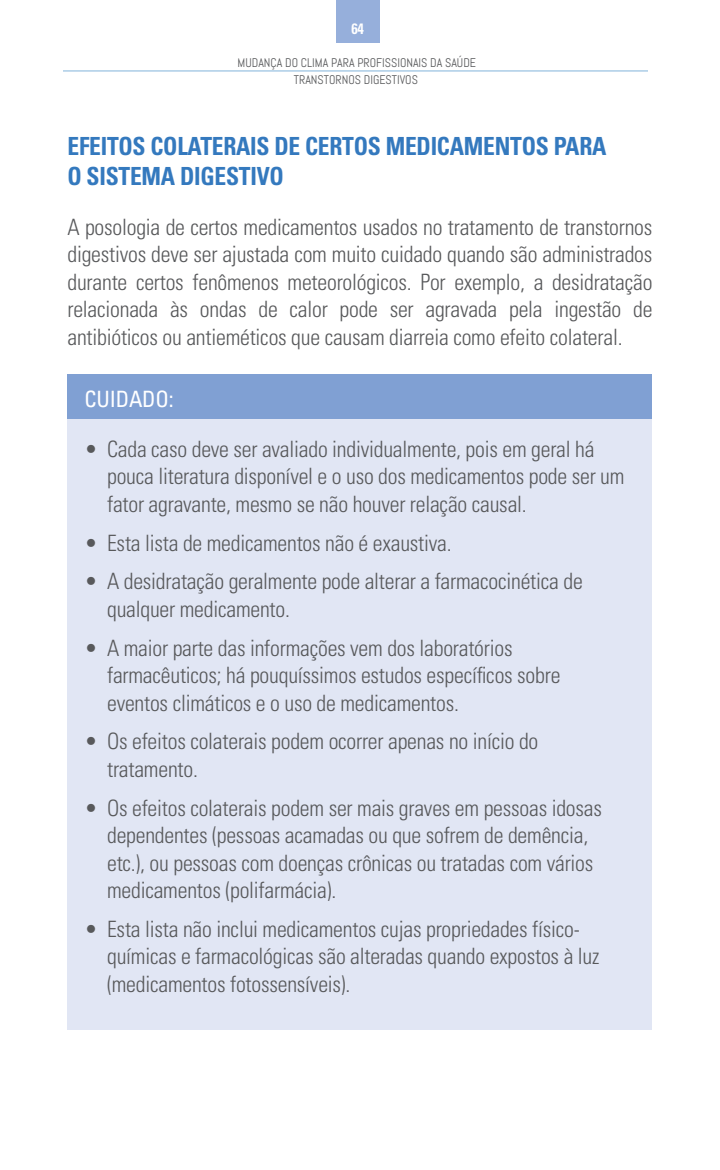
<style>
.page{position:relative;width:720px;height:1170px;background:#fff}
.page>*{position:absolute;margin:0;border:0;box-sizing:border-box;transform-origin:0 0}
.NEW_TITLE_2_-_bold{font:700 condensed 25px/30px "Univers";letter-spacing:-.01em;color:#3479be;scale:.94 1}
.Bullet_text{font:300 condensed 22.5px/27.5px "Univers";letter-spacing:-.01em;color:#58595b}
.Body_text{font:300 condensed 22.5px/27.5px "Univers";letter-spacing:-.01em;color:#58595b;text-align:justify}
.Body_text-2{font:condensed 22.5px "Univers";letter-spacing:-.01em;color:#fff}
.t1{font:700 condensed 15px "Univers";color:#fff;scale:.96 1}
.t2{font:12.5px "Abel";color:#58595b;scale:.96 1}
</style>
<div class="page">
<div style="left:336px;top:0;width:43px;height:43px;background:#96afdb"></div>
<hr style="left:63px;top:71px;width:585px;height:1px;background:#0066b3">
<div style="left:68px;top:374px;width:584px;height:656px;background:#e1e6f4"></div>
<div style="left:68px;top:374px;width:584px;height:45px;background:#80a0d3"></div>
<p class="t1" style="left:352px;top:20px;width:15px">64</p>
<p class="t2" style="left:238px;top:55px;width:250px">MUDANÇA DO CLIMA PARA PROFISSIONAIS DA SAÚDE</p>
<p class="t2" style="left:294px;top:72px;width:131px">TRANSTORNOS DIGESTIVOS</p>
<p class="NEW_TITLE_2_-_bold" style="left:68px;top:131px;width:575px">EFEITOS COLATERAIS DE CERTOS MEDICAMENTOS PARA<br>O SISTEMA DIGESTIVO</p>
<p class="Body_text" style="left:68px;top:213px;width:587px">A posologia de certos medicamentos usados no tratamento de transtornos digestivos deve ser ajustada com muito cuidado quando são administrados durante certos fenômenos meteorológicos. Por exemplo, a desidratação relacionada às ondas de calor pode ser agravada pela ingestão de antibióticos ou antieméticos que causam diarreia como efeito colateral.</p>
<p class="Body_text-2" style="left:85px;top:385px;width:91px">CUIDADO:</p>
<p class="Bullet_text" style="left:107px;top:435px;width:519px;text-indent:-22px">• Cada caso deve ser avaliado individualmente, pois em geral há pouca literatura disponível e o uso dos medicamentos pode ser um fator agravante, mesmo se não houver relação causal.</p>
<p class="Bullet_text" style="left:85px;top:529px;width:369px">• Esta lista de medicamentos não é exaustiva.</p>
<p class="Bullet_text" style="left:107px;top:568px;width:477px;text-indent:-22px">• A desidratação geralmente pode alterar a farmacocinética de qualquer medicamento.</p>
<p class="Bullet_text" style="left:107px;top:634px;width:455px;text-indent:-22px">• A maior parte das informações vem dos laboratórios farmacêuticos; há pouquíssimos estudos específicos sobre eventos climáticos e o uso de medicamentos.</p>
<p class="Bullet_text" style="left:107px;top:728px;width:433px;text-indent:-22px">• Os efeitos colaterais podem ocorrer apenas no início do tratamento.</p>
<p class="Bullet_text" style="left:107px;top:794px;width:496px;text-indent:-22px">• Os efeitos colaterais podem ser mais graves em pessoas idosas dependentes (pessoas acamadas ou que sofrem de demência, etc.), ou pessoas com doenças crônicas ou tratadas com vários medicamentos (polifarmácia).</p>
<p class="Bullet_text" style="left:107px;top:915px;width:494px;text-indent:-22px">• Esta lista não inclui medicamentos cujas propriedades físico&shy;químicas e farmacológicas são alteradas quando expostos à luz (medicamentos fotossensíveis).</p>
</div>
